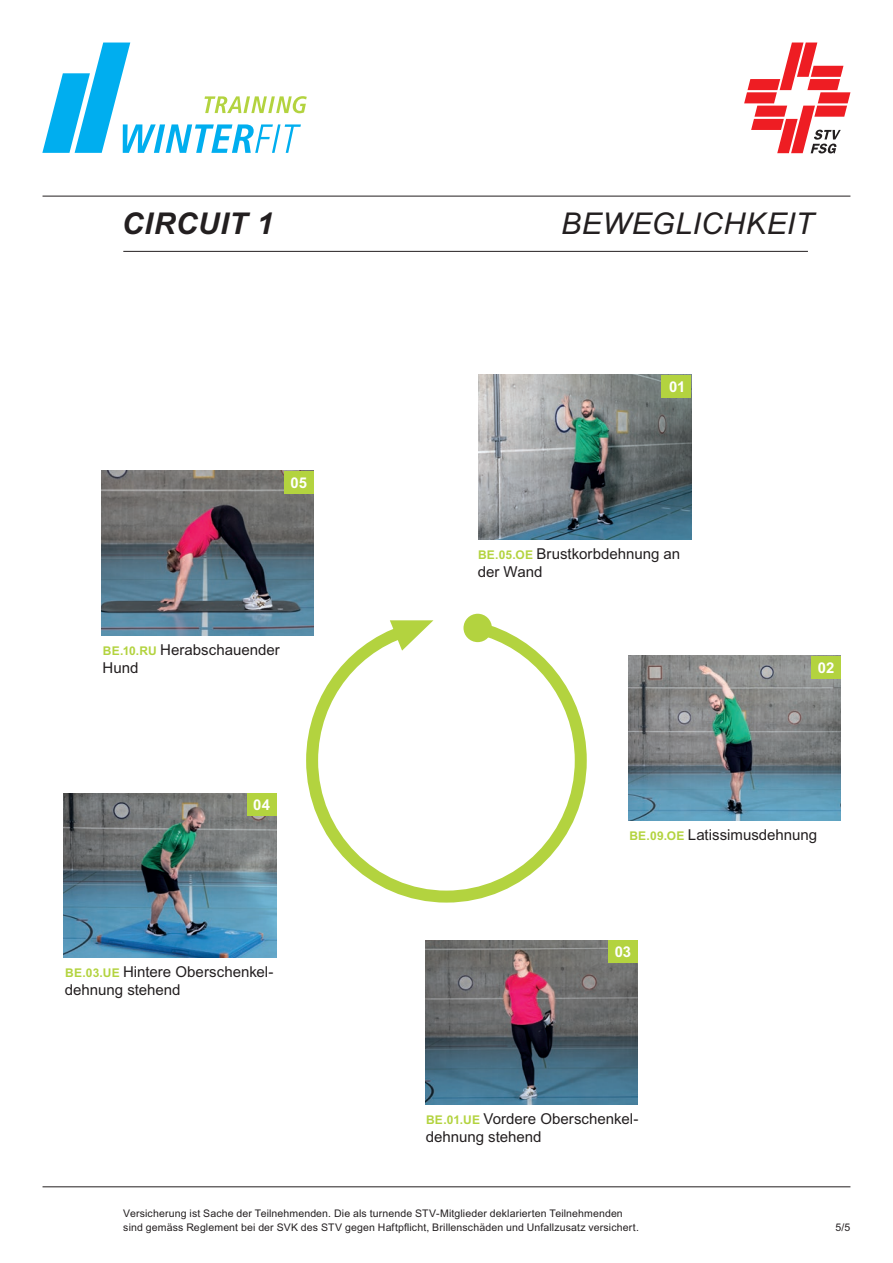
<style>
.page{position:relative;width:893px;height:1263px;background:#fff}
.page>*{position:absolute;margin:0;border:0;box-sizing:border-box;transform-origin:0 0}
.t1{font:italic 30px "Arial MT Pro";letter-spacing:.02em;color:#231f20}
.t2{font:italic 700 30px "Arial MT Pro";letter-spacing:.02em;color:#231f20}
.t3{font:15px/18px "Arial MT Pro";color:#231f20}
.t4{font:700 14.85px "Arial MT Pro";color:#fff}
.t5{font:10.5px/14.1px "Arial MT Pro";letter-spacing:.015em;color:#231f20}
.s1{font-weight:700;font-size:12px;color:#b3d33f}
</style>
<div class="page">
<svg style="left:42px;top:43px;width:265px;height:110px"></svg>
<hr style="left:123px;top:251px;width:685px;height:1px;background:#231f20">
<img style="left:478px;top:375px;width:213px;height:164px">
<div style="left:661px;top:375px;width:30px;height:23px;background:#b3d33f"></div>
<img style="left:628px;top:656px;width:213px;height:164px">
<div style="left:811px;top:656px;width:30px;height:23px;background:#b3d33f"></div>
<img style="left:425px;top:940px;width:213px;height:165px">
<div style="left:608px;top:940px;width:30px;height:23px;background:#b3d33f"></div>
<img style="left:64px;top:793px;width:212px;height:165px">
<div style="left:247px;top:793px;width:30px;height:23px;background:#b3d33f"></div>
<img style="left:101px;top:471px;width:213px;height:164px">
<div style="left:284px;top:471px;width:30px;height:23px;background:#b3d33f"></div>
<svg style="left:300px;top:613px;width:287px;height:290px"></svg>
<div style="left:463px;top:614px;width:29px;height:28px;background:#b3d33f;border-radius:50%"></div>
<svg style="left:390px;top:620px;width:43px;height:31px"></svg>
<svg style="left:744px;top:43px;width:106px;height:110px"></svg>
<hr style="left:43px;top:196px;width:807px;height:1px;background:#231f20">
<hr style="left:43px;top:1186px;width:807px;height:1px;background:#231f20">
<h1 class="t2" style="left:122px;top:206px;width:153px">CIRCUIT 1</h1>
<h1 class="t1" style="left:561px;top:206px;width:254px">BEWEGLICHKEIT</h1>
<h3 class="t4" style="left:290px;top:474px;width:18px">05</h3>
<h2 class="t3" style="left:103px;top:641px;width:179px"><span class="s1">BE.10.RU</span> Herabschauender<br>Hund</h2>
<h3 class="t4" style="left:253px;top:796px;width:18px">04</h3>
<h2 class="t3" style="left:65px;top:963px;width:209px"><span class="s1">BE.03.UE</span> Hintere Oberschenkel&shy;dehnung stehend</h2>
<h3 class="t4" style="left:669px;top:378px;width:18px">01</h3>
<h2 class="t3" style="left:478px;top:545px;width:204px"><span class="s1">BE.05.OE</span> Brustkorbdehnung an der Wand</h2>
<h3 class="t4" style="left:818px;top:659px;width:18px">02</h3>
<h2 class="t3" style="left:629px;top:826px;width:189px"><span class="s1">BE.09.OE</span> Latissimusdehnung</h2>
<h3 class="t4" style="left:615px;top:943px;width:18px">03</h3>
<h2 class="t3" style="left:426px;top:1110px;width:213px"><span class="s1">BE.01.UE</span> Vordere Oberschenkel&shy;dehnung stehend</h2>
<p class="t5" style="left:123px;top:1207px;width:517px">Versicherung ist Sache der Teilnehmenden. Die als turnende STV-Mitglieder deklarierten Teilnehmenden sind gemäss Reglement bei der SVK des STV gegen Haftpflicht, Brillenschäden und Unfallzusatz versichert.</p>
<p class="t5" style="left:835px;top:1221px;width:16px">5/5</p>
</div>
